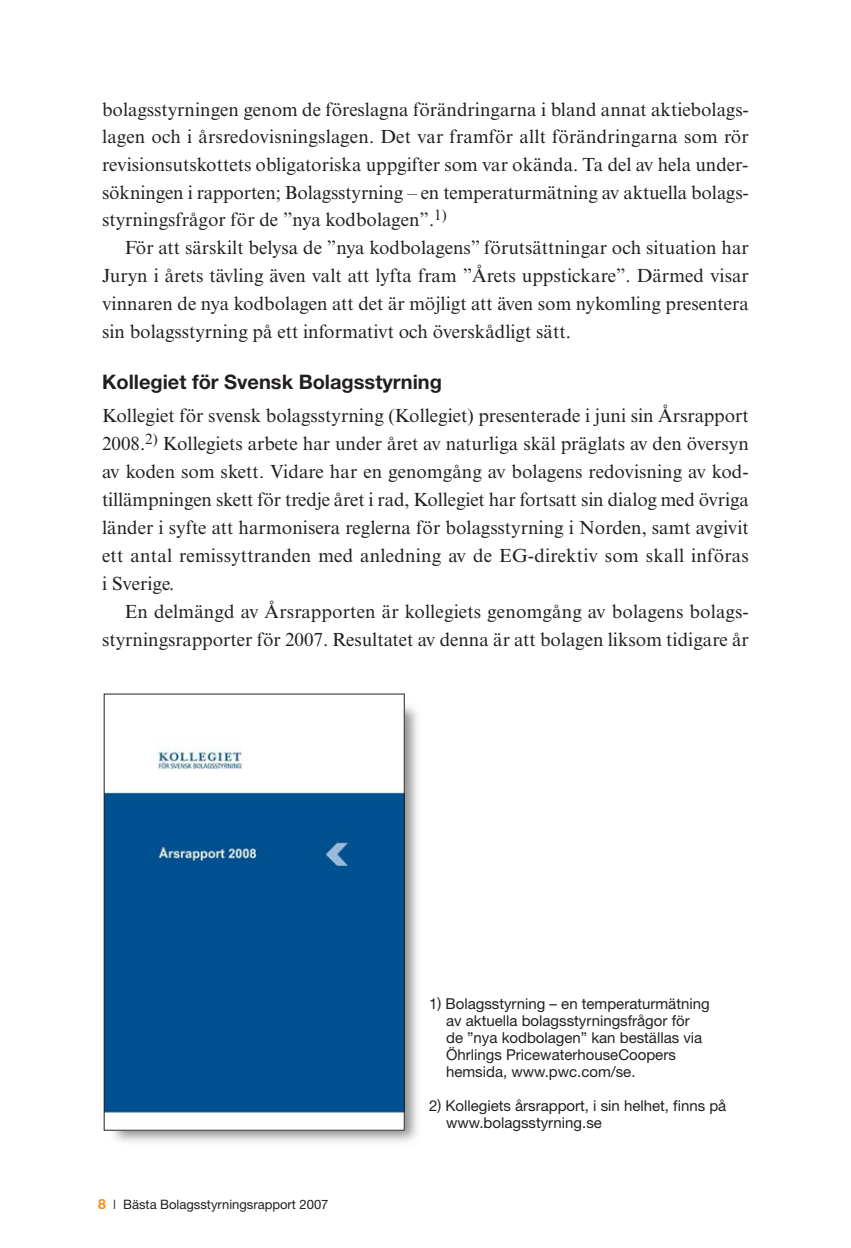
<style>
.page{position:relative;width:851px;height:1248px;background:#fff}
.page>*{position:absolute;margin:0;border:0;box-sizing:border-box;transform-origin:0 0}
.t1{font:700 20px "Helvetica Neue";color:#231f20}
.t2{font:19px/28px "Times NRMT";color:#231f20;text-align:justify}
.t3{font:15px/17px "Helvetica Neue";color:#231f20}
.t4{font:13px "Helvetica Neue";color:#231f20}
.s1{font-weight:700;font-size:14px;color:#f68b1e}
.s2{font-weight:300}
</style>
<div class="page">
<img style="left:103px;top:696px;width:314px;height:446px">
<img style="left:106px;top:696px;width:296px;height:432px">
<p class="t2" style="left:102px;top:97px;width:648px">bolagsstyrningen genom de föreslagna förändringarna i bland annat aktiebolags&shy;lagen och i årsredovisningslagen. Det var framför allt förändringarna som rör revisionsutskottets obligatoriska uppgifter som var okända. Ta del av hela under&shy;sökningen i rapporten; Bolagsstyrning – en temperaturmätning av aktuella bolags&shy;styrningsfrågor för de ”nya kodbolagen”.<sup>1)</sup></p>
<p class="t2" style="left:102px;top:235px;width:648px;text-indent:23px">För att särskilt belysa de ”nya kodbolagens” förutsättningar och situation har Juryn i årets tävling även valt att lyfta fram ”Årets uppstickare”. Därmed visar vinnaren de nya kodbolagen att det är möjligt att även som nykomling presentera sin bolagsstyrning på ett informativt och överskådligt sätt.</p>
<p class="t1" style="left:102px;top:375px;width:341px">Kollegiet för Svensk Bolagsstyrning</p>
<p class="t2" style="left:102px;top:403px;width:648px">Kollegiet för svensk bolagsstyrning (Kollegiet) presenterade i juni sin Årsrapport 2008.<sup>2)</sup> Kollegiets arbete har under året av naturliga skäl präglats av den översyn av koden som skett. Vidare har en genomgång av bolagens redovisning av kod&shy;tillämpningen skett för tredje året i rad, Kollegiet har fortsatt sin dialog med övriga länder i syfte att harmonisera reglerna för bolagsstyrning i Norden, samt avgivit ett antal remissyttranden med anledning av de EG-direktiv som skall införas i Sverige.</p>
<p class="t2" style="left:102px;top:599px;width:648px;text-align:right">En delmängd av Årsrapporten är kollegiets genomgång av bolagens bolags&shy;styrningsrapporter för 2007. Resultatet av denna är att bolagen liksom tidigare år</p>
<p class="t4" style="left:98px;top:1199px;width:232px"><span class="s1">8</span> <span class="s2">I</span> Bästa Bolagsstyrningsrapport 2007</p>
<p class="t3" style="left:446px;top:996px;width:265px;text-indent:-17px">1) Bolagsstyrning – en temperaturmätning av aktuella bolagsstyrningsfrågor för de ”nya kodbolagen” kan beställas via Öhrlings PricewaterhouseCoopers hemsida, www.pwc.com/se.</p>
<p class="t3" style="left:446px;top:1098px;width:281px;text-indent:-17px">2) Kollegiets årsrapport, i sin helhet, finns på www.bolagsstyrning.se</p>
</div>
